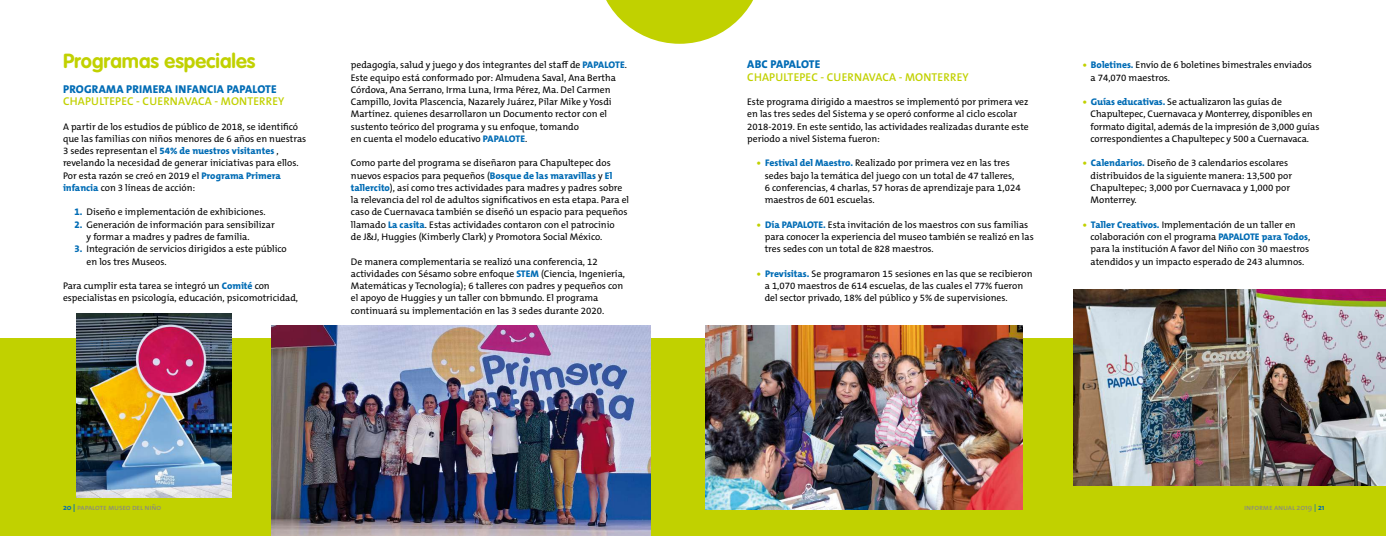
<style>
.page{position:relative;width:1386px;height:536px;background:#fff}
.page>*{position:absolute;margin:0;border:0;box-sizing:border-box;transform-origin:0 0}
.t1{font:700 20.12px "VAG Rounded";color:#c1d100}
.t2{font:600 11.38px "The Mix B W6";letter-spacing:.015em;color:#c1d100}
.t3{font:800 11.38px "The Mix B W8";letter-spacing:.015em;color:#006cb5}
.t4{font:9.62px/12.2px "The Mix B W5 Plain";color:#000}
.t5{font:800 9.62px "The Mix B W8";color:#006cb5}
.t6{font:7.88px "The Mix Regular Caps";letter-spacing:-.02em;color:#878787}
.s1{font-family:"The Mix B W5 Plain";font-weight:400;color:#000}
.s2{font-family:"The Mix B W8";font-weight:800;color:#006cb5}
.s3{font-family:"The Mix B W8";font-weight:800;color:#c1d100}
.s4{font-family:"The Mix";font-weight:700;color:#006cb5}
.s5{font-family:"The Mix"}
.s6{color:#006cb5}
</style>
<div class="page">
<div style="left:0;top:338px;width:1386px;height:198px;background:#c1d100"></div>
<img style="left:271px;top:326px;width:380px;height:210px">
<img style="left:77px;top:313px;width:155px;height:184px">
<img style="left:705px;top:326px;width:318px;height:183px">
<img style="left:1073px;top:289px;width:313px;height:196px">
<svg style="left:606px;top:0;width:147px;height:44px"></svg>
<h1 class="t1" style="left:63px;top:49px;width:194px">Programas especiales</h1>
<p class="t3" style="left:63px;top:82px;width:215px">PROGRAMA PRIMERA INFANCIA PAPALOTE</p>
<p class="t2" style="left:63px;top:94px;width:223px">CHAPULTEPEC - CUERNAVACA - MONTERREY</p>
<p class="t4" style="left:63px;top:120px;width:245px">A partir de los estudios de público de 2018, se identificó que las familias con niños menores de 6 años en nuestras</p>
<p class="t5" style="left:63px;top:145px;width:217px"><span class="s1">3 sedes representan el</span> 54% de nuestros visitantes <span class="s1">,</span></p>
<p class="t4" style="left:63px;top:157px;width:237px">revelando la necesidad de generar iniciativas para ellos.<br>Por esta razón se creó en 2019 el <span class="s2">Programa Primera infancia</span> con 3 líneas de acción:</p>
<p class="t4" style="left:74px;top:206px;width:193px"><span class="s2">1.</span> Diseño e implementación de exhibiciones.</p>
<p class="t4" style="left:87px;top:218px;width:190px;text-indent:-12px"><span class="s2">2.</span> Generación de información para sensibilizar y formar a madres y padres de familia.</p>
<p class="t4" style="left:87px;top:243px;width:202px;text-indent:-12px"><span class="s2">3.</span> Integración de servicios dirigidos a este público en los tres Museos.</p>
<p class="t4" style="left:63px;top:279px;width:237px">Para cumplir esta tarea se integró un <span class="s2">Comité</span> con especialistas en psicología, educación, psicomotricidad,</p>
<p class="t4" style="left:351px;top:59px;width:278px">pedagogía, salud y juego y dos integrantes del staff de <span class="s2">PAPALOTE</span>.<br>Este equipo está conformado por: Almudena Saval, Ana Bertha Córdova, Ana Serrano, Irma Luna, Irma Pérez, Ma. Del Carmen Campillo, Jovita Plascencia, Nazarely Juárez, Pilar Mike y Yosdi Martínez. quienes desarrollaron un Documento rector con el sustento teórico del programa y su enfoque, tomando<br>en cuenta el modelo educativo <span class="s2">PAPALOTE</span>.</p>
<p class="t4" style="left:351px;top:157px;width:280px">Como parte del programa se diseñaron para Chapultepec dos nuevos espacios para pequeños (<span class="s2">Bosque de las maravillas</span> y <span class="s2">El tallercito</span>), así como tres actividades para madres y padres sobre la relevancia del rol de adultos significativos en esta etapa. Para el caso de Cuernavaca también se diseñó un espacio para pequeños llamado <span class="s2">La casita</span>. Estas actividades contaron con el patrocinio<br>de J&amp;J, Huggies (Kimberly Clark) y Promotora Social México.</p>
<p class="t4" style="left:351px;top:255px;width:276px">De manera complementaria se realizó una conferencia, 12 actividades con Sésamo sobre enfoque <span class="s2">STEM</span> (Ciencia, Ingeniería, Matemáticas y Tecnología); 6 talleres con padres y pequeños con el apoyo de Huggies y un taller con bbmundo. El programa continuará su implementación en las 3 sedes durante 2020.</p>
<p class="t3" style="left:747px;top:57px;width:75px">ABC PAPALOTE</p>
<p class="t2" style="left:747px;top:69px;width:223px">CHAPULTEPEC - CUERNAVACA - MONTERREY</p>
<p class="t4" style="left:747px;top:96px;width:283px">Este programa dirigido a maestros se implementó por primera vez en las tres sedes del Sistema y se operó conforme al ciclo escolar 2018-2019. En este sentido, las actividades realizadas durante este periodo a nivel Sistema fueron:</p>
<p class="t4" style="left:765px;top:157px;width:257px;text-indent:-8px"><span class="s3">•</span> <span class="s2">Festival del Maestro.</span> Realizado por primera vez en las tres sedes bajo la temática del juego con un total de 47 talleres, 6 conferencias, 4 charlas, 57 horas de aprendizaje para 1,024 maestros de 601 escuelas.</p>
<p class="t4" style="left:765px;top:218px;width:271px;text-indent:-8px"><span class="s3">•</span> <span class="s2">Día PAPALOTE.</span> Esta invitación de los maestros con sus familias para conocer la experiencia del museo también se realizó en las tres sedes con un total de 828 maestros.</p>
<p class="t4" style="left:765px;top:267px;width:269px;text-indent:-8px"><span class="s3">•</span> <span class="s2">Previsitas.</span> Se programaron 15 sesiones en las que se recibieron a 1,070 maestros de 614 escuelas, de las cuales el 77% fueron del sector privado, 18% del público y 5% de supervisiones.</p>
<p class="t4" style="left:1091px;top:59px;width:223px;text-indent:-8px"><span class="s3">•</span> <span class="s2">Boletines.</span> Envío de 6 boletines bimestrales enviados a 74,070 maestros.</p>
<p class="t4" style="left:1091px;top:96px;width:230px;text-indent:-8px"><span class="s3">•</span> <span class="s2">Guías educativas.</span> Se actualizaron las guías de Chapultepec, Cuernavaca y Monterrey, disponibles en formato digital, además de la impresión de 3,000 guías correspondientes a Chapultepec y 500 a Cuernavaca.</p>
<p class="t4" style="left:1091px;top:157px;width:203px;text-indent:-8px"><span class="s3">•</span> <span class="s2">Calendarios.</span> Diseño de 3 calendarios escolares distribuidos de la siguiente manera: 13,500 por Chapultepec; 3,000 por Cuernavaca y 1,000 por Monterrey.</p>
<p class="t4" style="left:1091px;top:218px;width:221px;text-indent:-8px"><span class="s3">•</span> <span class="s2">Taller Creativos.</span> Implementación de un taller en colaboración con el programa <span class="s2">PAPALOTE para Todos</span>, para la institución A favor del Niño con 30 maestros atendidos y un impacto esperado de 243 alumnos.</p>
<p class="t6" style="left:63px;top:500px;width:100px"><span class="s4">20 |</span> papalote museo del niño</p>
<p class="t6" style="left:1244px;top:500px;width:82px">informe anual <span class="s5">2019</span> <span class="s6">|</span> <span class="s4">21</span></p>
</div>
